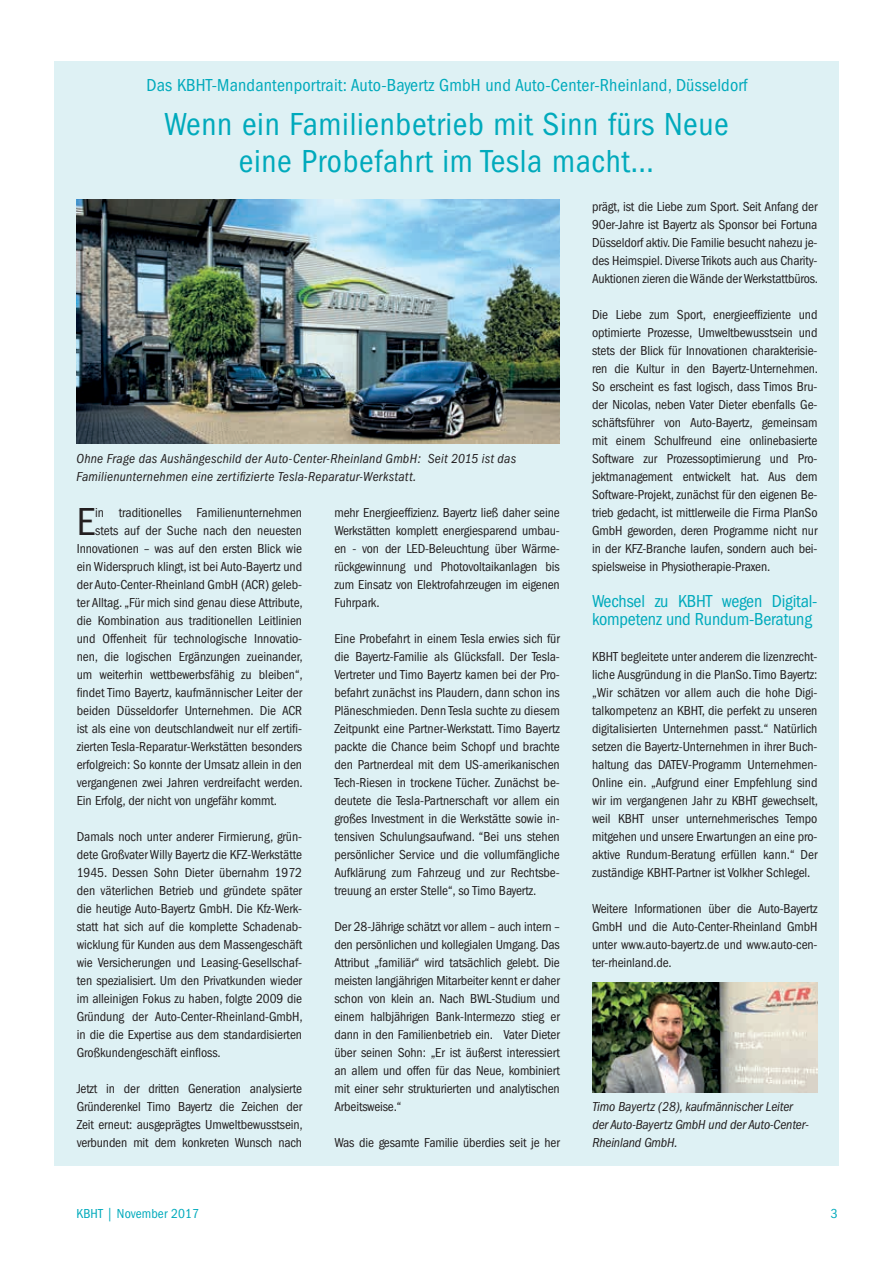
<style>
.page{position:relative;width:893px;height:1263px;background:#fff}
.page>*{position:absolute;margin:0;border:0;box-sizing:border-box;transform-origin:0 0}
.t1{font:condensed 40.5px "Franklin Gothic";color:#231f20}
.t2{font:condensed 33px/37.5px "Franklin Gothic";letter-spacing:.02em;color:#00aabc;text-align:center}
.t3{font:condensed 18px "Franklin Gothic";letter-spacing:.01em;color:#00aabc}
.t4{font:condensed 18px/18px "Franklin Gothic";letter-spacing:-.01em;color:#00aabc}
.t5{font:condensed 13.5px/18px "Franklin Gothic";letter-spacing:-.005em;color:#231f20;text-align:justify}
.t6{font:italic condensed 13.5px/18px "Franklin Gothic";letter-spacing:.015em;color:#231f20}
.t7{font:italic condensed 13.5px/18px "Franklin Gothic";letter-spacing:-.01em;color:#231f20}
.t8{font:condensed 13.5px "Franklin Gothic";letter-spacing:.01em;color:#00aabc}
</style>
<div class="page">
<div style="left:54px;top:61px;width:785px;height:1104px;background:#def1f4"></div>
<img style="left:77px;top:200px;width:483px;height:243px">
<img style="left:592px;top:982px;width:226px;height:111px">
<h3 class="t3" style="left:147px;top:75px;width:602px">Das KBHT-Mandantenportrait: Auto-Bayertz GmbH und Auto-Center-Rheinland, Düsseldorf</h3>
<h2 class="t2" style="left:164px;top:105px;width:566px">Wenn ein Familienbetrieb mit Sinn fürs Neue eine Probefahrt im Tesla macht…</h2>
<p class="t6" style="left:77px;top:450px;width:441px">Ohne Frage das Aushängeschild der Auto-Center-Rheinland GmbH: Seit 2015 ist das<br>Familienunternehmen eine zertifizierte Tesla-Reparatur-Werkstatt.</p>
<h1 class="t1" style="left:77px;top:499px;width:20px">E</h1>
<p class="t5" style="left:95px;top:504px;width:208px">in traditionelles Familienunternehmen</p>
<p class="t5" style="left:95px;top:522px;width:208px">stets auf der Suche nach den neuesten</p>
<p class="t5" style="left:77px;top:540px;width:227px">Innovationen – was auf den ersten Blick wie</p>
<p class="t5" style="left:77px;top:558px;width:227px">ein Widerspruch klingt, ist bei Auto-Bayertz und</p>
<p class="t5" style="left:77px;top:576px;width:227px">der Auto-Center-Rheinland GmbH (ACR) geleb-</p>
<p class="t5" style="left:77px;top:594px;width:228px">ter Alltag. „Für mich sind genau diese Attribute,</p>
<p class="t5" style="left:77px;top:612px;width:227px">die Kombination aus traditionellen Leitlinien</p>
<p class="t5" style="left:77px;top:630px;width:227px">und Offenheit für technologische Innovatio-</p>
<p class="t5" style="left:77px;top:648px;width:228px">nen, die logischen Ergänzungen zueinander,</p>
<p class="t5" style="left:77px;top:666px;width:228px">um weiterhin wettbewerbsfähig zu bleiben“,</p>
<p class="t5" style="left:77px;top:684px;width:227px">findet Timo Bayertz, kaufmännischer Leiter der</p>
<p class="t5" style="left:77px;top:702px;width:227px">beiden Düsseldorfer Unternehmen. Die ACR</p>
<p class="t5" style="left:77px;top:720px;width:227px">ist als eine von deutschlandweit nur elf zertifi-</p>
<p class="t5" style="left:77px;top:737px;width:227px">zierten Tesla-Reparatur-Werkstätten besonders</p>
<p class="t5" style="left:77px;top:755px;width:227px">erfolgreich: So konnte der Umsatz allein in den</p>
<p class="t5" style="left:77px;top:773px;width:228px">vergangenen zwei Jahren verdreifacht werden.</p>
<p class="t5" style="left:77px;top:791px;width:202px">Ein Erfolg, der nicht von ungefähr kommt.</p>
<p class="t5" style="left:77px;top:827px;width:228px">Damals noch unter anderer Firmierung, grün&shy;dete Großvater Willy Bayertz die KFZ-Werkstätte 1945. Dessen Sohn Dieter übernahm 1972 den väterlichen Betrieb und gründete später die heutige Auto-Bayertz GmbH. Die Kfz-Werk&shy;statt hat sich auf die komplette Schadenab&shy;wicklung für Kunden aus dem Massengeschäft wie Versicherungen und Leasing-Gesellschaf&shy;ten spezialisiert. Um den Privatkunden wieder im alleinigen Fokus zu haben, folgte 2009 die Gründung der Auto-Center-Rheinland-GmbH, in die die Expertise aus dem standardisierten Großkundengeschäft einfloss.</p>
<p class="t5" style="left:77px;top:1079px;width:228px">Jetzt in der dritten Generation analysierte Gründerenkel Timo Bayertz die Zeichen der Zeit erneut: ausgeprägtes Umweltbewusstsein, verbunden mit dem konkreten Wunsch nach</p>
<p class="t5" style="left:334px;top:503px;width:227px">mehr Energieeffizienz. Bayertz ließ daher seine Werkstätten komplett energiesparend umbau&shy;en - von der LED-Beleuchtung über Wärme&shy;rückgewinnung und Photovoltaikanlagen bis zum Einsatz von Elektrofahrzeugen im eigenen Fuhrpark.</p>
<p class="t5" style="left:334px;top:629px;width:227px">Eine Probefahrt in einem Tesla erwies sich für die Bayertz-Familie als Glücksfall. Der Tesla-Vertreter und Timo Bayertz kamen bei der Pro&shy;befahrt zunächst ins Plaudern, dann schon ins Pläneschmieden. Denn Tesla suchte zu diesem Zeitpunkt eine Partner-Werkstatt. Timo Bayertz packte die Chance beim Schopf und brachte den Partnerdeal mit dem US-amerikanischen Tech-Riesen in trockene Tücher. Zunächst be&shy;deutete die Tesla-Partnerschaft vor allem ein großes Investment in die Werkstätte sowie in&shy;tensiven Schulungsaufwand. “Bei uns stehen persönlicher Service und die vollumfängliche Aufklärung zum Fahrzeug und zur Rechtsbe&shy;treuung an erster Stelle“, so Timo Bayertz.</p>
<p class="t5" style="left:334px;top:917px;width:227px">Der 28-Jährige schätzt vor allem – auch intern – den persönlichen und kollegialen Umgang. Das Attribut „familiär“ wird tatsächlich gelebt. Die meisten langjährigen Mitarbeiter kennt er daher schon von klein an. Nach BWL-Studium und einem halbjährigen Bank-Intermezzo stieg er dann in den Familienbetrieb ein. Vater Dieter über seinen Sohn: „Er ist äußerst interessiert an allem und offen für das Neue, kombiniert mit einer sehr strukturierten und analytischen Arbeitsweise.“</p>
<p class="t5" style="left:334px;top:1133px;width:227px">Was die gesamte Familie überdies seit je her</p>
<p class="t5" style="left:592px;top:197px;width:228px">prägt, ist die Liebe zum Sport. Seit Anfang der 90er-Jahre ist Bayertz als Sponsor bei Fortuna Düsseldorf aktiv. Die Familie besucht nahezu je&shy;des Heimspiel. Diverse Trikots auch aus Charity-Auktionen zieren die Wände der Werkstattbüros.</p>
<p class="t5" style="left:592px;top:305px;width:228px">Die Liebe zum Sport, energieeffiziente und optimierte Prozesse, Umweltbewusstsein und stets der Blick für Innovationen charakterisie&shy;ren die Kultur in den Bayertz-Unternehmen.<br>So erscheint es fast logisch, dass Timos Bru&shy;der Nicolas, neben Vater Dieter ebenfalls Ge&shy;schäftsführer von Auto-Bayertz, gemeinsam mit einem Schulfreund eine onlinebasierte Software zur Prozessoptimierung und Pro&shy;jektmanagement entwickelt hat. Aus dem Software-Projekt, zunächst für den eigenen Be&shy;trieb gedacht, ist mittlerweile die Firma PlanSo GmbH geworden, deren Programme nicht nur in der KFZ-Branche laufen, sondern auch bei&shy;spielsweise in Physiotherapie-Praxen.</p>
<h3 class="t4" style="left:592px;top:592px;width:227px">Wechsel zu KBHT wegen Digital&shy;kompetenz und Rundum-Beratung</h3>
<p class="t5" style="left:592px;top:648px;width:228px">KBHT begleitete unter anderem die lizenzrecht&shy;liche Ausgründung in die PlanSo. Timo Bayertz: „Wir schätzen vor allem auch die hohe Digi&shy;talkompetenz an KBHT, die perfekt zu unseren digitalisierten Unternehmen passt.“ Natürlich setzen die Bayertz-Unternehmen in ihrer Buch&shy;haltung das DATEV-Programm Unternehmen-Online ein. „Aufgrund einer Empfehlung sind wir im vergangenen Jahr zu KBHT gewechselt, weil KBHT unser unternehmerisches Tempo mitgehen und unsere Erwartungen an eine pro&shy;aktive Rundum-Beratung erfüllen kann.“ Der zuständige KBHT-Partner ist Volkher Schlegel.</p>
<p class="t5" style="left:592px;top:899px;width:227px">Weitere Informationen über die Auto-Bayertz GmbH und die Auto-Center-Rheinland GmbH unter www.auto-bayertz.de und www.auto-cen&shy;ter-rheinland.de.</p>
<p class="t7" style="left:592px;top:1098px;width:218px">Timo Bayertz (28), kaufmännischer Leiter der Auto-Bayertz GmbH und der Auto-Center-<br>Rheinland GmbH.</p>
<p class="t8" style="left:77px;top:1206px;width:124px">KBHT | November 2017</p>
<p class="t8" style="left:831px;top:1206px;width:8px">3</p>
</div>
